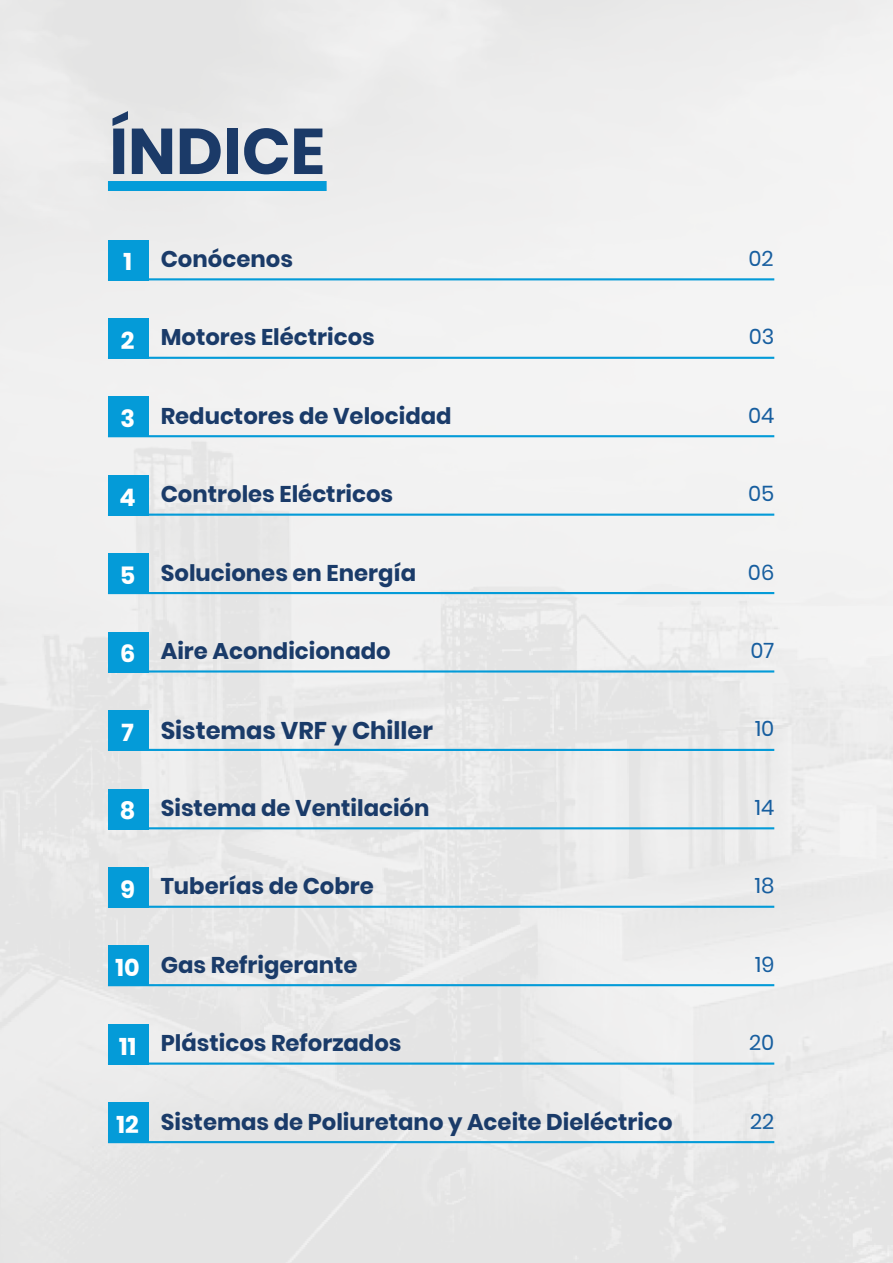
<style>
.page{position:relative;width:893px;height:1263px;background:#fff}
.page>*{position:absolute;margin:0;border:0;box-sizing:border-box;transform-origin:0 0}
.t1{font:700 64.35px "Poppins";color:#1b3a68}
.t2{font:700 24.15px "Poppins";color:#1a3b69}
.t3{font:700 22.8px "Poppins";color:#1a3b69}
.t4{font:21.3px "Poppins";color:#175e9f}
.s1{font-size:24.15px;color:#fff}
.s2{color:#fff}
</style>
<div class="page">
<img style="left:0;top:0;width:893px;height:1263px">
<div style="left:108px;top:181px;width:219px;height:10px;background:#049cd9"></div>
<div style="left:108px;top:240px;width:40px;height:40px;background:#049bd8"></div>
<hr style="left:108px;top:278px;width:666px;height:2px;background:#049bd8">
<div style="left:108px;top:318px;width:40px;height:41px;background:#049bd8"></div>
<hr style="left:108px;top:357px;width:666px;height:2px;background:#049bd8">
<div style="left:108px;top:397px;width:40px;height:40px;background:#049bd8"></div>
<hr style="left:108px;top:435px;width:666px;height:2px;background:#049bd8">
<div style="left:108px;top:475px;width:40px;height:41px;background:#049bd8"></div>
<hr style="left:108px;top:514px;width:666px;height:2px;background:#049bd8">
<div style="left:108px;top:553px;width:40px;height:41px;background:#049bd8"></div>
<hr style="left:108px;top:592px;width:666px;height:2px;background:#049bd8">
<div style="left:108px;top:632px;width:40px;height:40px;background:#049bd8"></div>
<hr style="left:108px;top:670px;width:666px;height:2px;background:#049bd8">
<div style="left:108px;top:710px;width:40px;height:41px;background:#049bd8"></div>
<hr style="left:108px;top:749px;width:666px;height:2px;background:#049bd8">
<div style="left:108px;top:789px;width:40px;height:40px;background:#049bd8"></div>
<hr style="left:108px;top:827px;width:666px;height:2px;background:#049bd8">
<div style="left:108px;top:867px;width:40px;height:41px;background:#049bd8"></div>
<hr style="left:108px;top:906px;width:666px;height:2px;background:#049bd8">
<div style="left:108px;top:946px;width:40px;height:40px;background:#049bd8"></div>
<hr style="left:108px;top:984px;width:666px;height:2px;background:#049bd8">
<div style="left:108px;top:1024px;width:40px;height:41px;background:#049bd8"></div>
<hr style="left:108px;top:1062px;width:666px;height:3px;background:#049bd8">
<div style="left:108px;top:1102px;width:40px;height:41px;background:#049bd8"></div>
<hr style="left:108px;top:1141px;width:666px;height:2px;background:#049bd8">
<h1 class="t1" style="left:109px;top:114px;width:217px">ÍNDICE</h1>
<p class="t3" style="left:123px;top:246px;width:171px"><span class="s1">1</span> Conócenos</p>
<p class="t4" style="left:748px;top:246px;width:27px">02</p>
<p class="t3" style="left:121px;top:324px;width:256px"><span class="s1">2</span> Motores Eléctricos</p>
<p class="t4" style="left:749px;top:325px;width:27px">03</p>
<p class="t3" style="left:120px;top:403px;width:333px"><span class="s1">3</span> Reductores de Velocidad</p>
<p class="t4" style="left:748px;top:403px;width:28px">04</p>
<p class="t3" style="left:120px;top:481px;width:275px"><span class="s1">4</span> Controles Eléctricos</p>
<p class="t4" style="left:748px;top:481px;width:28px">05</p>
<p class="t3" style="left:120px;top:559px;width:298px"><span class="s1">5</span> Soluciones en Energía</p>
<p class="t4" style="left:748px;top:560px;width:28px">06</p>
<p class="t3" style="left:120px;top:638px;width:272px"><span class="s1">6</span> Aire Acondicionado</p>
<p class="t4" style="left:750px;top:638px;width:25px">07</p>
<p class="t2" style="left:122px;top:716px;width:313px"><span class="s2">7</span> Sistemas VRF y Chiller</p>
<p class="t4" style="left:755px;top:717px;width:21px">10</p>
<p class="t3" style="left:120px;top:795px;width:311px"><span class="s1">8</span> Sistema de Ventilación</p>
<p class="t4" style="left:755px;top:795px;width:21px">14</p>
<p class="t3" style="left:120px;top:873px;width:255px"><span class="s1">9</span> Tuberías de Cobre</p>
<p class="t4" style="left:755px;top:873px;width:21px">18</p>
<p class="t3" style="left:116px;top:951px;width:244px"><span class="s1">10</span> Gas Refrigerante</p>
<p class="t4" style="left:755px;top:952px;width:21px">19</p>
<p class="t3" style="left:119px;top:1030px;width:284px"><span class="s1">11</span> Plásticos Reforzados</p>
<p class="t4" style="left:749px;top:1030px;width:27px">20</p>
<p class="t3" style="left:117px;top:1108px;width:557px"><span class="s1">12</span> Sistemas de Poliuretano y Aceite Dieléctrico</p>
<p class="t4" style="left:750px;top:1109px;width:26px">22</p>
</div>
